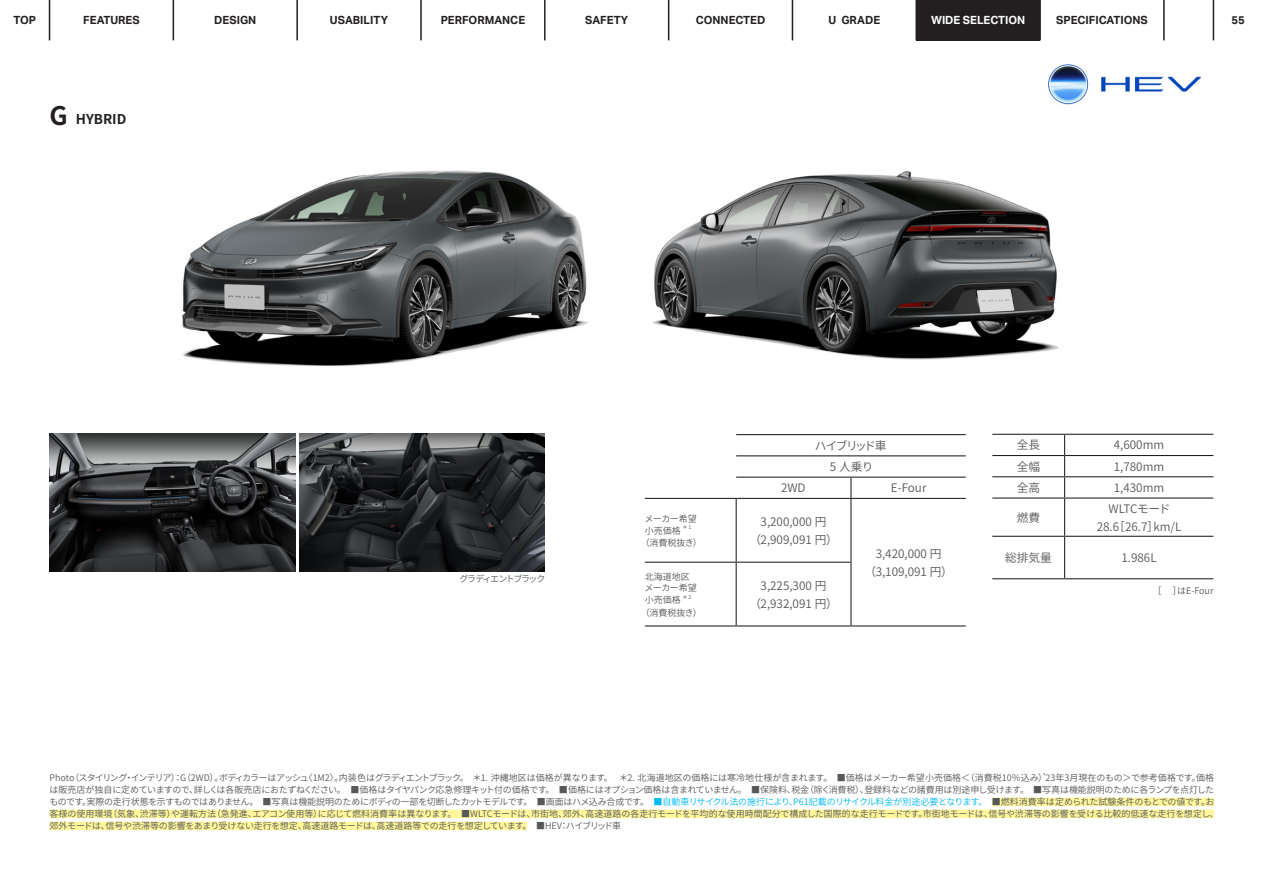
<style>
.page{position:relative;width:1263px;height:893px;background:#fff}
.page>*{position:absolute;margin:0;border:0;box-sizing:border-box;transform-origin:0 0}
.t1{font:700 25.5px "Noto Sans CJ Kjp";color:#231f20}
.t2{font:700 13.5px "Noto Sans CJ Kjp";color:#231f20}
.t3{font:600 11.7px/18px "Noto Sans CJ Kjp";color:#57585a;text-align:center}
.t4{font:600 11.7px/18px "Noto Sans CJ Kjp";letter-spacing:-.02em;color:#57585a;text-align:right}
.t5{font:600 11.7px/21.3px "Noto Sans CJ Kjp";letter-spacing:-.115em;color:#57585a;text-align:center}
.t6{font:700 11.25px "Aktiv Grotesk";color:#231f20}
.t7{font:700 11.25px "Aktiv Grotesk";color:#fff}
.t8{font:600 9px/12px "Noto Sans CJ Kjp";letter-spacing:-.015em;color:#57585a}
.t9{font:600 9px "Noto Sans CJ Kjp";letter-spacing:-.145em;color:#57585a}
.t10{font:600 5.25px "Noto Sans CJ Kjp";color:#57585a}
.s1{color:#00baf1}
</style>
<div class="page">
<img style="left:182px;top:170px;width:877px;height:197px">
<img style="left:50px;top:434px;width:245px;height:138px">
<img style="left:299px;top:434px;width:246px;height:138px">
<hr style="left:992px;top:434px;width:72px;height:1px;background:#231f20">
<hr style="left:1064px;top:434px;width:149px;height:1px;background:#231f20">
<hr style="left:992px;top:455px;width:72px;height:1px;background:#231f20">
<hr style="left:1064px;top:455px;width:149px;height:1px;background:#231f20">
<hr style="left:992px;top:476px;width:72px;height:1px;background:#231f20">
<hr style="left:1064px;top:476px;width:149px;height:1px;background:#231f20">
<svg style="left:1064px;top:435px;width:1px;height:62px"></svg>
<hr style="left:1064px;top:497px;width:149px;height:2px;background:#231f20">
<hr style="left:1064px;top:536px;width:149px;height:1px;background:#231f20">
<hr style="left:1064px;top:578px;width:149px;height:1px;background:#231f20">
<hr style="left:992px;top:497px;width:72px;height:2px;background:#231f20">
<hr style="left:1064px;top:499px;width:1px;height:37px;background:#231f20">
<hr style="left:992px;top:536px;width:72px;height:1px;background:#231f20">
<hr style="left:1064px;top:537px;width:1px;height:41px;background:#231f20">
<hr style="left:992px;top:578px;width:72px;height:1px;background:#231f20">
<hr style="left:645px;top:498px;width:91px;height:1px;background:#231f20">
<hr style="left:736px;top:499px;width:1px;height:63px;background:#231f20">
<hr style="left:850px;top:499px;width:1px;height:63px;background:#231f20">
<hr style="left:645px;top:562px;width:91px;height:1px;background:#231f20">
<hr style="left:736px;top:562px;width:115px;height:1px;background:#231f20">
<hr style="left:736px;top:563px;width:1px;height:62px;background:#231f20">
<hr style="left:850px;top:563px;width:1px;height:62px;background:#231f20">
<hr style="left:645px;top:625px;width:91px;height:1px;background:#231f20">
<hr style="left:736px;top:625px;width:115px;height:1px;background:#231f20">
<hr style="left:851px;top:625px;width:115px;height:1px;background:#231f20">
<hr style="left:736px;top:434px;width:115px;height:1px;background:#231f20">
<hr style="left:851px;top:434px;width:115px;height:1px;background:#231f20">
<hr style="left:736px;top:455px;width:115px;height:1px;background:#231f20">
<hr style="left:851px;top:455px;width:115px;height:1px;background:#231f20">
<hr style="left:736px;top:477px;width:115px;height:1px;background:#231f20">
<hr style="left:851px;top:477px;width:115px;height:1px;background:#231f20">
<svg style="left:850px;top:478px;width:1px;height:20px"></svg>
<hr style="left:736px;top:498px;width:115px;height:1px;background:#231f20">
<hr style="left:851px;top:498px;width:115px;height:1px;background:#231f20">
<div style="left:992px;top:798px;width:222px;height:8px;background:#fff79a"></div>
<div style="left:50px;top:810px;width:1164px;height:8px;background:#fff79a"></div>
<div style="left:50px;top:822px;width:477px;height:8px;background:#fff79a"></div>
<img style="left:1048px;top:64px;width:153px;height:41px">
<svg style="left:1212px;top:0;width:1px;height:40px"></svg>
<hr style="left:1163px;top:0;width:2px;height:40px;background:#231f20">
<hr style="left:1039px;top:0;width:2px;height:40px;background:#231f20">
<hr style="left:915px;top:0;width:2px;height:40px;background:#231f20">
<hr style="left:792px;top:0;width:1px;height:40px;background:#231f20">
<hr style="left:668px;top:0;width:1px;height:40px;background:#231f20">
<hr style="left:544px;top:0;width:2px;height:40px;background:#231f20">
<hr style="left:296px;top:0;width:2px;height:40px;background:#231f20">
<hr style="left:1213px;top:0;width:1px;height:40px;background:#231f20">
<hr style="left:49px;top:0;width:1px;height:40px;background:#231f20">
<hr style="left:420px;top:0;width:2px;height:40px;background:#231f20">
<hr style="left:173px;top:0;width:1px;height:40px;background:#231f20">
<div style="left:916px;top:0;width:124px;height:40px;background:#231f20"></div>
<p class="t6" style="left:13px;top:14px;width:24px">TOP</p>
<p class="t6" style="left:83px;top:14px;width:58px">FEATURES</p>
<p class="t6" style="left:214px;top:14px;width:44px">DESIGN</p>
<p class="t6" style="left:330px;top:14px;width:60px">USABILITY</p>
<p class="t6" style="left:441px;top:14px;width:86px">PERFORMANCE</p>
<p class="t6" style="left:585px;top:14px;width:45px">SAFETY</p>
<p class="t6" style="left:696px;top:14px;width:71px">CONNECTED</p>
<p class="t6" style="left:829px;top:14px;width:53px">U GRADE</p>
<p class="t7" style="left:931px;top:14px;width:96px">WIDE SELECTION</p>
<p class="t6" style="left:1056px;top:14px;width:93px">SPECIFICATIONS</p>
<p class="t6" style="left:1231px;top:14px;width:15px">55</p>
<h1 class="t1" style="left:50px;top:101px;width:20px">G</h1>
<h2 class="t2" style="left:76px;top:112px;width:52px">HYBRID</h2>
<p class="t9" style="left:460px;top:573px;width:87px">グラディエントブラック</p>
<p class="t8" style="left:644px;top:513px;width:54px">メーカー希望小売価格</p>
<p class="t10" style="left:682px;top:524px;width:10px">＊1</p>
<p class="t8" style="left:641px;top:537px;width:63px">（消費税抜き）</p>
<p class="t5" style="left:815px;top:435px;width:73px">ハイブリッド車<br>5 人乗り</p>
<p class="t3" style="left:781px;top:479px;width:26px">2WD</p>
<p class="t3" style="left:891px;top:479px;width:37px">E-Four</p>
<p class="t3" style="left:749px;top:513px;width:90px">3,200,000 円（2,909,091 円）</p>
<p class="t3" style="left:876px;top:545px;width:67px">3,420,000 円</p>
<p class="t3" style="left:1017px;top:436px;width:25px">全長</p>
<p class="t3" style="left:1114px;top:436px;width:52px">4,600mm</p>
<p class="t3" style="left:1017px;top:458px;width:25px">全幅</p>
<p class="t3" style="left:1114px;top:458px;width:52px">1,780mm</p>
<p class="t3" style="left:1017px;top:479px;width:25px">全高</p>
<p class="t3" style="left:1114px;top:479px;width:52px">1,430mm</p>
<p class="t3" style="left:1017px;top:509px;width:25px">燃費</p>
<p class="t4" style="left:1097px;top:500px;width:86px">WLTCモード　<br>28.6［26.7］km/L</p>
<p class="t3" style="left:1005px;top:549px;width:48px">総排気量</p>
<p class="t3" style="left:1121px;top:549px;width:37px">1.986L</p>
<p class="t8" style="left:645px;top:570px;width:46px">北海道地区</p>
<p class="t3" style="left:864px;top:563px;width:90px">（3,109,091 円）</p>
<p class="t8" style="left:644px;top:582px;width:54px">メーカー希望小売価格</p>
<p class="t3" style="left:749px;top:576px;width:90px">3,225,300 円（2,932,091 円）</p>
<p class="t8" style="left:1153px;top:585px;width:62px">［　 ］はE-Four</p>
<p class="t10" style="left:682px;top:594px;width:10px">＊2</p>
<p class="t8" style="left:641px;top:606px;width:63px">（消費税抜き）</p>
<p class="t8" style="left:49px;top:772px;width:1171px">Photo（スタイリング・インテリア）：G（2WD）。ボディカラーはアッシュ〈1M2〉。内装色はグラディエントブラック。　＊1. 沖縄地区は価格が異なります。　＊2. 北海道地区の価格には寒冷地仕様が含まれます。　■価格はメーカー希望小売価格＜（消費税10％込み）'23年3月現在のもの＞で参考価格です。価格は販売店が独自に定めていますので、詳しくは各販売店におたずねください。　■価格はタイヤパンク応急修理キット付の価格です。　■価格にはオプション価格は含まれていません。　■保険料、税金（除く消費税）、登録料などの諸費用は別途申し受けます。　■写真は機能説明のために各ランプを点灯したものです。実際の走行状態を示すものではありません。　■写真は機能説明のためにボディの一部を切断したカットモデルです。　■画面はハメ込み合成です。　<span class="s1">■自動車リサイクル法の施行により、P61記載のリサイクル料金が別途必要となります。</span> ■燃料消費率は定められた試験条件のもとでの値です。お客様の使用環境（気象、渋滞等）や運転方法（急発進、エアコン使用等）に応じて燃料消費率は異なります。　■WLTCモードは、市街地、郊外、高速道路の各走行モードを平均的な使用時間配分で構成した国際的な走行モードです。市街地モードは、信号や渋滞等の影響を受ける比較的低速な走行を想定し、郊外モードは、信号や渋滞等の影響をあまり受けない走行を想定、高速道路モードは、高速道路等での走行を想定しています。　■HEV：ハイブリッド車</p>
</div>
